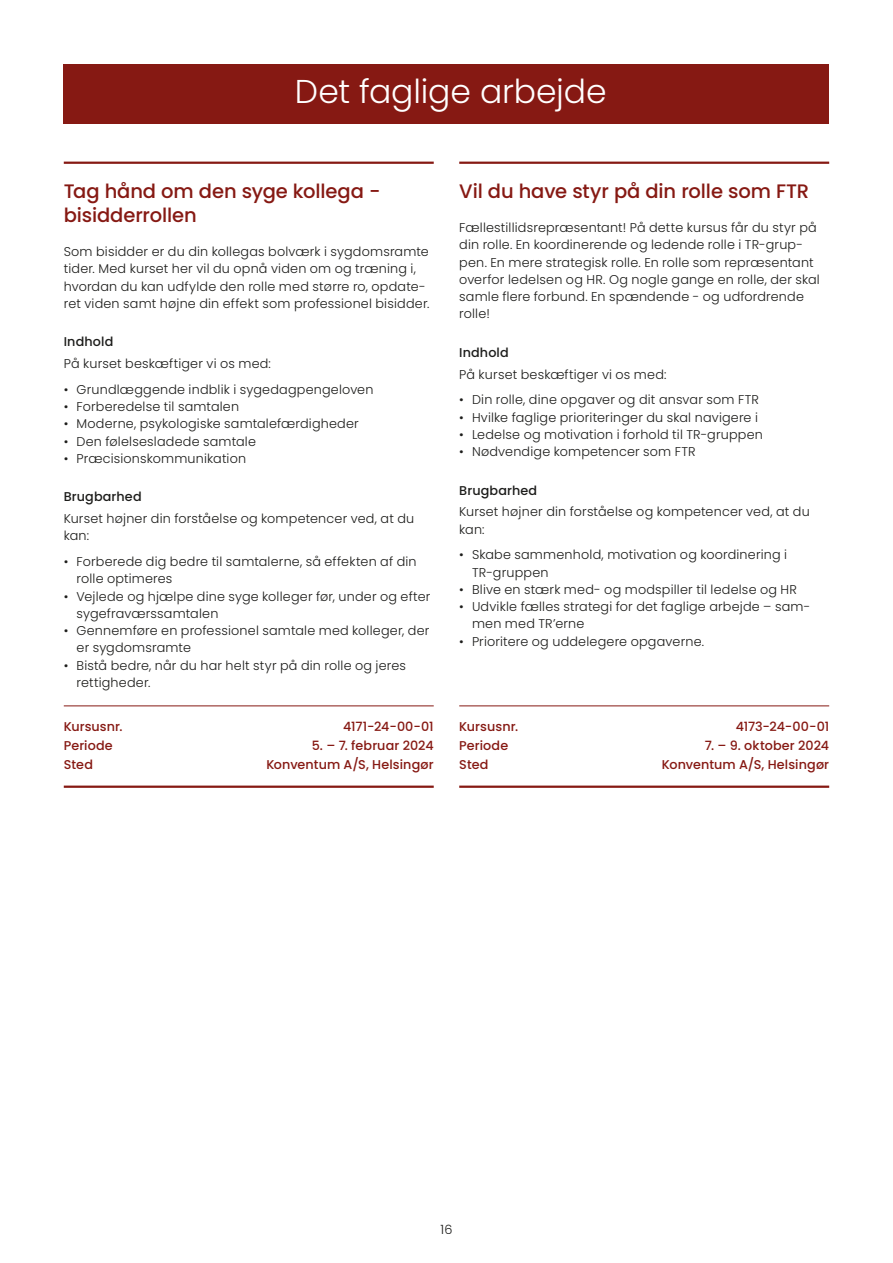
<style>
.page{position:relative;width:893px;height:1263px;background:#fff}
.page>*{position:absolute;margin:0;border:0;box-sizing:border-box;transform-origin:0 0}
.t1{font:300 33px "Poppins";letter-spacing:-.005em;color:#fff}
.t2{font:500 19.5px/24px "Poppins";letter-spacing:-.005em;color:#861913}
.t3{font:300 12.75px/17.2px "Poppins";letter-spacing:.015em;color:#1d1d1b}
.t4{font:500 12.75px "Poppins";letter-spacing:.005em;color:#861913}
.t5{font:500 12.75px "Poppins";letter-spacing:.01em;color:#1d1d1b}
</style>
<div class="page">
<div style="left:64px;top:64px;width:765px;height:59px;background:#861913"></div>
<hr style="left:459px;top:162px;width:370px;height:2px;background:#861913">
<hr style="left:459px;top:706px;width:370px;height:1px;background:#861913">
<hr style="left:459px;top:785px;width:370px;height:3px;background:#861913">
<hr style="left:64px;top:162px;width:370px;height:2px;background:#861913">
<hr style="left:64px;top:706px;width:370px;height:1px;background:#861913">
<hr style="left:64px;top:785px;width:370px;height:3px;background:#861913">
<h1 class="t1" style="left:295px;top:72px;width:313px">Det faglige arbejde</h1>
<h2 class="t2" style="left:64px;top:179px;width:318px">Tag hånd om den syge kollega - bisidderrollen</h2>
<p class="t3" style="left:64px;top:243px;width:367px">Som bisidder er du din kollegas bolværk i sygdomsramte tider. Med kurset her vil du opnå viden om og træning i, hvordan du kan udfylde den rolle med større ro, opdate&shy;ret viden samt højne din effekt som professionel bisidder.</p>
<p class="t5" style="left:64px;top:334px;width:51px">Indhold</p>
<p class="t3" style="left:64px;top:355px;width:209px">På kurset beskæftiger vi os med:</p>
<p class="t3" style="left:64px;top:381px;width:311px">• Grundlæggende indblik i sygedagpengeloven</p>
<p class="t3" style="left:64px;top:398px;width:177px">• Forberedelse til samtalen</p>
<p class="t3" style="left:64px;top:415px;width:297px">• Moderne, psykologiske samtalefærdigheder</p>
<p class="t3" style="left:64px;top:433px;width:194px">• Den følelsesladede samtale</p>
<p class="t3" style="left:64px;top:450px;width:184px">• Præcisionskommunikation</p>
<p class="t5" style="left:64px;top:490px;width:79px">Brugbarhed</p>
<p class="t3" style="left:64px;top:510px;width:352px">Kurset højner din forståelse og kompetencer ved, at du kan:</p>
<p class="t3" style="left:77px;top:553px;width:342px;text-indent:-13px">• Forberede dig bedre til samtalerne, så effekten af din rolle optimeres</p>
<p class="t3" style="left:77px;top:588px;width:355px;text-indent:-13px">• Vejlede og hjælpe dine syge kolleger før, under og efter sygefraværssamtalen</p>
<p class="t3" style="left:77px;top:622px;width:354px;text-indent:-13px">• Gennemføre en professionel samtale med kolleger, der er sygdomsramte</p>
<p class="t3" style="left:77px;top:657px;width:331px;text-indent:-13px">• Bistå bedre, når du har helt styr på din rolle og jeres rettigheder.</p>
<p class="t4" style="left:64px;top:719px;width:60px">Kursusnr.</p>
<p class="t4" style="left:343px;top:719px;width:92px">4171-24-00-01</p>
<p class="t4" style="left:64px;top:738px;width:50px">Periode</p>
<p class="t4" style="left:312px;top:738px;width:123px">5. – 7. februar 2024</p>
<p class="t4" style="left:64px;top:757px;width:31px">Sted</p>
<p class="t4" style="left:266px;top:757px;width:169px">Konventum A/S, Helsingør</p>
<h2 class="t2" style="left:459px;top:179px;width:351px">Vil du have styr på din rolle som FTR</h2>
<p class="t3" style="left:459px;top:219px;width:362px">Fællestillidsrepræsentant! På dette kursus får du styr på din rolle. En koordinerende og ledende rolle i TR-grup&shy;pen. En mere strategisk rolle. En rolle som repræsentant overfor ledelsen og HR. Og nogle gange en rolle, der skal samle flere forbund. En spændende - og udfordrende rolle!</p>
<p class="t5" style="left:459px;top:345px;width:51px">Indhold</p>
<p class="t3" style="left:459px;top:366px;width:209px">På kurset beskæftiger vi os med:</p>
<p class="t3" style="left:459px;top:391px;width:301px">• Din rolle, dine opgaver og dit ansvar som FTR</p>
<p class="t3" style="left:459px;top:409px;width:300px">• Hvilke faglige prioriteringer du skal navigere i</p>
<p class="t3" style="left:459px;top:426px;width:305px">• Ledelse og motivation i forhold til TR-gruppen</p>
<p class="t3" style="left:459px;top:443px;width:238px">• Nødvendige kompetencer som FTR</p>
<p class="t5" style="left:459px;top:483px;width:79px">Brugbarhed</p>
<p class="t3" style="left:459px;top:503px;width:352px">Kurset højner din forståelse og kompetencer ved, at du kan:</p>
<p class="t3" style="left:472px;top:546px;width:317px;text-indent:-13px">• Skabe sammenhold, motivation og koordinering i<br>TR-gruppen</p>
<p class="t3" style="left:459px;top:581px;width:339px">• Blive en stærk med- og modspiller til ledelse og HR</p>
<p class="t3" style="left:472px;top:598px;width:340px;text-indent:-13px">• Udvikle fælles strategi for det faglige arbejde – sam&shy;men med TR’erne</p>
<p class="t3" style="left:459px;top:633px;width:246px">• Prioritere og uddelegere opgaverne.</p>
<p class="t4" style="left:459px;top:719px;width:60px">Kursusnr.</p>
<p class="t4" style="left:736px;top:719px;width:95px">4173-24-00-01</p>
<p class="t4" style="left:459px;top:738px;width:50px">Periode</p>
<p class="t4" style="left:705px;top:738px;width:126px">7. – 9. oktober 2024</p>
<p class="t4" style="left:459px;top:757px;width:31px">Sted</p>
<p class="t4" style="left:662px;top:757px;width:169px">Konventum A/S, Helsingør</p>
<p class="t3" style="left:441px;top:1221px;width:13px">16</p>
</div>
